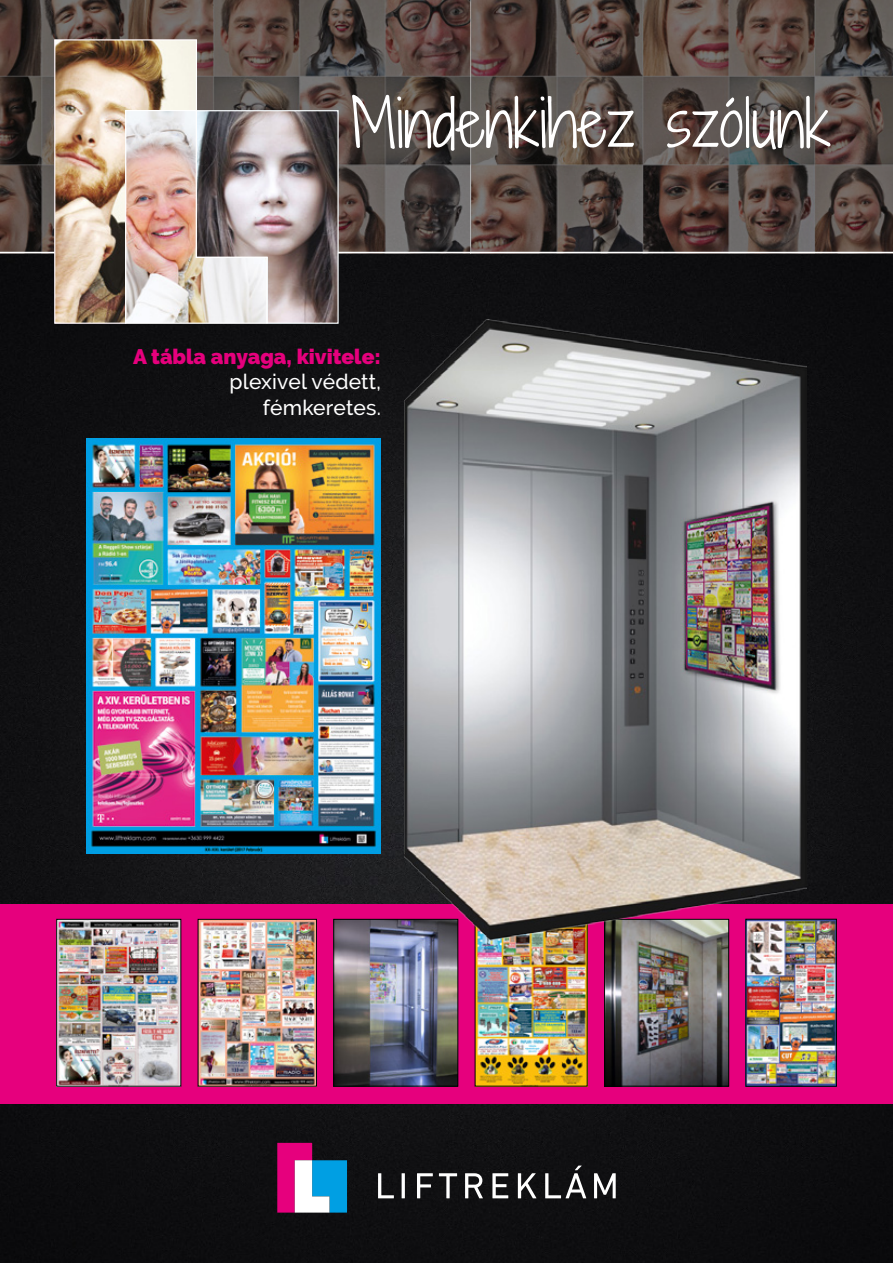
<style>
.page{position:relative;width:893px;height:1263px;background:#fff}
.page>*{position:absolute;margin:0;border:0;box-sizing:border-box;transform-origin:0 0}
.t1{font:62.25px "Shadows Into Light Two";color:#fff}
.t2{font:500 21px/25.2px "Raleway";letter-spacing:.01em;color:#fff;text-align:right}
.t3{font:900 21px "Raleway";color:#e6007d}
</style>
<div class="page">
<div style="left:0;top:253px;width:893px;height:1010px;background:#0f0f11"></div>
<img style="left:0;top:0;width:893px;height:252px">
<svg style="left:378px;top:1165px;width:238px;height:33px;background:#414143"></svg>
<svg style="left:277px;top:1143px;width:70px;height:69px"></svg>
<div style="left:0;top:904px;width:893px;height:199px;background:#e6007d"></div>
<img style="left:335px;top:921px;width:121px;height:163px">
<div style="left:333px;top:919px;width:125px;height:167px;border:1px solid #000"></div>
<img style="left:748px;top:921px;width:87px;height:163px">
<div style="left:746px;top:919px;width:91px;height:167px;border:1px solid #000"></div>
<img style="left:58px;top:921px;width:121px;height:163px">
<div style="left:56px;top:919px;width:125px;height:167px;border:1px solid #000"></div>
<img style="left:477px;top:956px;width:108px;height:128px">
<img style="left:200px;top:921px;width:115px;height:163px">
<div style="left:198px;top:919px;width:119px;height:167px;border:1px solid #000"></div>
<img style="left:606px;top:956px;width:121px;height:128px">
<div style="left:604px;top:919px;width:125px;height:167px;border:1px solid #000"></div>
<img style="left:86px;top:439px;width:295px;height:415px">
<img style="left:405px;top:319px;width:401px;height:637px">
<img style="left:54px;top:39px;width:285px;height:285px">
<h1 class="t1" style="left:351px;top:78px;width:481px">Mindenkihez szólunk</h1>
<p class="t3" style="left:133px;top:345px;width:249px">A tábla anyaga, kivitele:</p>
<p class="t2" style="left:230px;top:369px;width:153px">plexivel védett, fémkeretes.</p>
</div>
